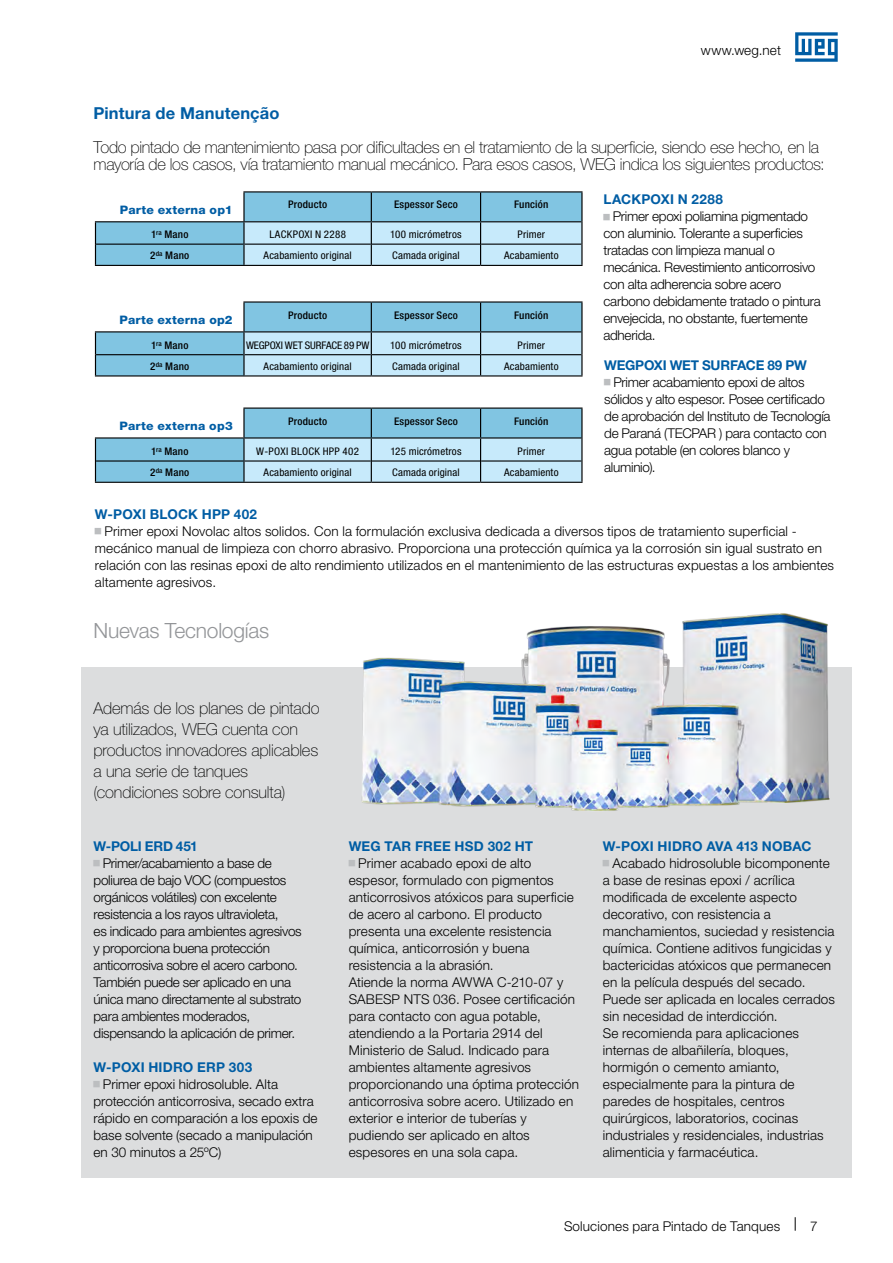
<style>
.page{position:relative;width:893px;height:1263px;background:#fff}
.page>*{position:absolute;margin:0;border:0;box-sizing:border-box;transform-origin:0 0}
.t1{font:300 21px "Helvetica Neue LT Pro";letter-spacing:-.01em;color:#939598}
.t2{font:100 16.5px/21px "Helvetica Neue LT Pro";letter-spacing:-.015em;color:#000}
.t3{font:700 16.5px "Helvetica Neue LT Pro";letter-spacing:.01em;color:#005da4}
.t4{font:300 13.5px/17px "Helvetica Neue LT Pro";letter-spacing:.005em;color:#000}
.t5{font:300 13.5px/17px "Helvetica Neue LT Pro";letter-spacing:-.02em;color:#000}
.t6{font:700 13.5px "Helvetica Neue LT Pro";letter-spacing:.01em;color:#005da4}
.t7{font:700 13.5px "Helvetica Neue LT Pro";letter-spacing:-.015em;color:#005da4}
.t8{font:800 11.7px "Helvetica Neue LT Pro";letter-spacing:.02em;color:#005da4;scale:1.05 1}
.t9{font:condensed 10.5px "Helvetica Neue LT Pro";letter-spacing:.015em;color:#000;scale:1.05 1}
.t10{font:500 condensed 10.5px "Helvetica Neue LT Pro";letter-spacing:.02em;color:#000;scale:1.05 1}
.t11{font:condensed 10.5px "Helvetica Neue LT Pro";letter-spacing:-.005em;color:#000;scale:1.05 1}
</style>
<div class="page">
<svg style="left:795px;top:32px;width:43px;height:30px"></svg>
<svg style="left:795px;top:1217px;width:1px;height:14px"></svg>
<div style="left:81px;top:668px;width:770px;height:510px;background:#dcddde"></div>
<hr style="left:243px;top:191px;width:128px;height:1px;background:#000">
<hr style="left:371px;top:191px;width:110px;height:1px;background:#000">
<hr style="left:481px;top:191px;width:102px;height:1px;background:#000">
<hr style="left:581px;top:192px;width:2px;height:30px;background:#000">
<hr style="left:95px;top:265px;width:149px;height:1px;background:#000">
<hr style="left:244px;top:265px;width:127px;height:1px;background:#000">
<hr style="left:371px;top:265px;width:110px;height:1px;background:#000">
<hr style="left:481px;top:265px;width:102px;height:1px;background:#000">
<hr style="left:581px;top:222px;width:2px;height:22px;background:#000">
<svg style="left:95px;top:192px;width:487px;height:73px;background:#a5d1e4"></svg>
<hr style="left:581px;top:244px;width:2px;height:21px;background:#000">
<hr style="left:243px;top:301px;width:128px;height:2px;background:#000">
<hr style="left:371px;top:301px;width:110px;height:2px;background:#000">
<hr style="left:481px;top:301px;width:102px;height:2px;background:#000">
<hr style="left:581px;top:303px;width:2px;height:29px;background:#000">
<hr style="left:481px;top:375px;width:102px;height:1px;background:#000">
<hr style="left:581px;top:332px;width:2px;height:23px;background:#000">
<svg style="left:95px;top:302px;width:487px;height:74px;background:#a4d0e3"></svg>
<hr style="left:581px;top:355px;width:2px;height:20px;background:#000">
<hr style="left:243px;top:407px;width:128px;height:2px;background:#000">
<hr style="left:371px;top:407px;width:110px;height:2px;background:#000">
<hr style="left:481px;top:407px;width:102px;height:2px;background:#000">
<hr style="left:581px;top:409px;width:2px;height:29px;background:#000">
<hr style="left:95px;top:482px;width:149px;height:1px;background:#000">
<hr style="left:244px;top:482px;width:127px;height:1px;background:#000">
<hr style="left:371px;top:482px;width:110px;height:1px;background:#000">
<hr style="left:481px;top:482px;width:102px;height:1px;background:#000">
<hr style="left:581px;top:438px;width:2px;height:23px;background:#000">
<svg style="left:95px;top:408px;width:487px;height:74px;background:#a5d1e4"></svg>
<hr style="left:581px;top:461px;width:2px;height:21px;background:#000">
<img style="left:353px;top:613px;width:480px;height:198px">
<p class="t4" style="left:701px;top:41px;width:82px">www.weg.net</p>
<p class="t3" style="left:94px;top:103px;width:187px">Pintura de Manutenção</p>
<p class="t2" style="left:94px;top:139px;width:733px;line-height:17px">Todo pintado de mantenimiento pasa por dificultades en el tratamiento de la superficie, siendo ese hecho, en la mayoría de los casos, vía tratamiento manual mecánico. Para esos casos, WEG indica los siguientes productos:</p>
<p class="t8" style="left:120px;top:202px;width:109px">Parte externa op1</p>
<p class="t6" style="left:603px;top:191px;width:121px">LACKPOXI N 2288</p>
<p class="t5" style="left:603px;top:208px;width:219px;text-indent:9px">Primer epoxi poliamina pigmentado con aluminio. Tolerante a superficies tratadas con limpieza manual o mecánica. Revestimiento anticorrosivo con alta adherencia sobre acero carbono debidamente tratado o pintura envejecida, no obstante, fuertemente adherida.</p>
<p class="t7" style="left:604px;top:357px;width:204px">WEGPOXI WET SURFACE 89 PW</p>
<p class="t5" style="left:604px;top:373px;width:228px;text-indent:9px">Primer acabamiento epoxi de altos sólidos y alto espesor. Posee certificado de aprobación del Instituto de Tecnología de Paraná (TECPAR ) para contacto con agua potable (en colores blanco y aluminio).</p>
<p class="t10" style="left:288px;top:198px;width:39px">Producto</p>
<p class="t10" style="left:394px;top:198px;width:62px">Espessor Seco</p>
<p class="t10" style="left:514px;top:198px;width:34px">Función</p>
<p class="t10" style="left:151px;top:228px;width:37px">1<sup>ra</sup> Mano</p>
<p class="t9" style="left:269px;top:228px;width:75px">LACKPOXI N 2288</p>
<p class="t9" style="left:390px;top:228px;width:70px">100 micrómetros</p>
<p class="t9" style="left:517px;top:228px;width:28px">Primer</p>
<p class="t10" style="left:150px;top:249px;width:39px">2<sup>da</sup> Mano</p>
<p class="t9" style="left:264px;top:249px;width:85px">Acabamiento original</p>
<p class="t9" style="left:392px;top:249px;width:66px">Camada original</p>
<p class="t9" style="left:504px;top:249px;width:53px">Acabamiento</p>
<p class="t10" style="left:288px;top:309px;width:39px">Producto</p>
<p class="t10" style="left:394px;top:309px;width:62px">Espessor Seco</p>
<p class="t10" style="left:514px;top:309px;width:34px">Función</p>
<p class="t8" style="left:120px;top:313px;width:109px">Parte externa op2</p>
<p class="t10" style="left:151px;top:339px;width:37px">1<sup>ra</sup> Mano</p>
<p class="t11" style="left:246px;top:339px;width:68px">WEGPOXI Wet Surface</p>
<p class="t9" style="left:344px;top:339px;width:26px">89 PW</p>
<p class="t9" style="left:390px;top:339px;width:70px">100 micrómetros</p>
<p class="t9" style="left:517px;top:339px;width:28px">Primer</p>
<p class="t10" style="left:150px;top:360px;width:39px">2<sup>da</sup> Mano</p>
<p class="t9" style="left:264px;top:360px;width:85px">Acabamiento original</p>
<p class="t9" style="left:392px;top:360px;width:66px">Camada original</p>
<p class="t9" style="left:504px;top:360px;width:53px">Acabamiento</p>
<p class="t10" style="left:288px;top:415px;width:39px">Producto</p>
<p class="t10" style="left:394px;top:415px;width:62px">Espessor Seco</p>
<p class="t10" style="left:514px;top:415px;width:34px">Función</p>
<p class="t8" style="left:120px;top:419px;width:109px">Parte externa op3</p>
<p class="t10" style="left:151px;top:445px;width:37px">1<sup>ra</sup> Mano</p>
<p class="t9" style="left:256px;top:445px;width:99px">W-POXI BLOCK HPP 402</p>
<p class="t9" style="left:390px;top:445px;width:69px">125 micrómetros</p>
<p class="t9" style="left:517px;top:445px;width:28px">Primer</p>
<p class="t10" style="left:150px;top:466px;width:39px">2<sup>da</sup> Mano</p>
<p class="t9" style="left:264px;top:466px;width:85px">Acabamiento original</p>
<p class="t9" style="left:392px;top:466px;width:66px">Camada original</p>
<p class="t9" style="left:504px;top:466px;width:53px">Acabamiento</p>
<p class="t6" style="left:95px;top:505px;width:164px">W-POXI BLOCK HPP 402</p>
<p class="t4" style="left:95px;top:522px;width:741px;text-indent:10px">Primer epoxi Novolac altos solidos. Con la formulación exclusiva dedicada a diversos tipos de tratamiento superficial - mecánico manual de limpieza con chorro abrasivo. Proporciona una protección química ya la corrosión sin igual sustrato en relación con las resinas epoxi de alto rendimiento utilizados en el mantenimiento de las estructuras expuestas a los ambientes altamente agresivos.</p>
<h1 class="t1" style="left:94px;top:617px;width:177px">Nuevas Tecnologías</h1>
<p class="t2" style="left:94px;top:698px;width:227px">Además de los planes de pintado ya utilizados, WEG cuenta con productos innovadores aplicables a una serie de tanques (condiciones sobre consulta)</p>
<p class="t7" style="left:94px;top:837px;width:106px">W-POLI ERD 451</p>
<p class="t5" style="left:94px;top:854px;width:210px;text-indent:9px">Primer/acabamiento a base de poliurea de bajo VOC (compuestos orgánicos volátiles) con excelente resistencia a los rayos ultravioleta,<br>es indicado para ambientes agresivos y proporciona buena protección anticorrosiva sobre el acero carbono.<br>También puede ser aplicado en una única mano directamente al substrato para ambientes moderados, dispensando la aplicación de primer.</p>
<p class="t6" style="left:94px;top:1058px;width:160px">W-POXI HIDRO ERP 303</p>
<p class="t4" style="left:94px;top:1075px;width:225px;text-indent:9px">Primer epoxi hidrosoluble. Alta protección anticorrosiva, secado extra rápido en comparación a los epoxis de base solvente (secado a manipulación en 30 minutos a 25ºC)</p>
<p class="t6" style="left:349px;top:837px;width:186px">WEG TAR FREE HSD 302 HT</p>
<p class="t4" style="left:349px;top:854px;width:232px;text-indent:10px">Primer acabado epoxi de alto espesor, formulado con pigmentos anticorrosivos atóxicos para superficie de acero al carbono. El producto presenta una excelente resistencia química, anticorrosión y buena resistencia a la abrasión.<br>Atiende la norma AWWA C-210-07 y SABESP NTS 036. Posee certificación para contacto con agua potable, atendiendo a la Portaria 2914 del Ministerio de Salud. Indicado para ambientes altamente agresivos proporcionando una óptima protección anticorrosiva sobre acero. Utilizado en exterior e interior de tuberías y pudiendo ser aplicado en altos espesores en una sola capa.</p>
<p class="t6" style="left:603px;top:837px;width:210px">W-POXI HIDRO AVA 413 NOBAC</p>
<p class="t4" style="left:603px;top:854px;width:234px;text-indent:10px">Acabado hidrosoluble bicomponente a base de resinas epoxi / acrílica modificada de excelente aspecto decorativo, con resistencia a manchamientos, suciedad y resistencia química. Contiene aditivos fungicidas y bactericidas atóxicos que permanecen en la película después del secado.<br>Puede ser aplicada en locales cerrados sin necesidad de interdicción.<br>Se recomienda para aplicaciones internas de albañilería, bloques, hormigón o cemento amianto, especialmente para la pintura de paredes de hospitales, centros quirúrgicos, laboratorios, cocinas industriales y residenciales, industrias alimenticia y farmacéutica.</p>
<p class="t4" style="left:564px;top:1217px;width:218px">Soluciones para Pintado de Tanques</p>
<p class="t4" style="left:810px;top:1217px;width:9px">7</p>
</div>
